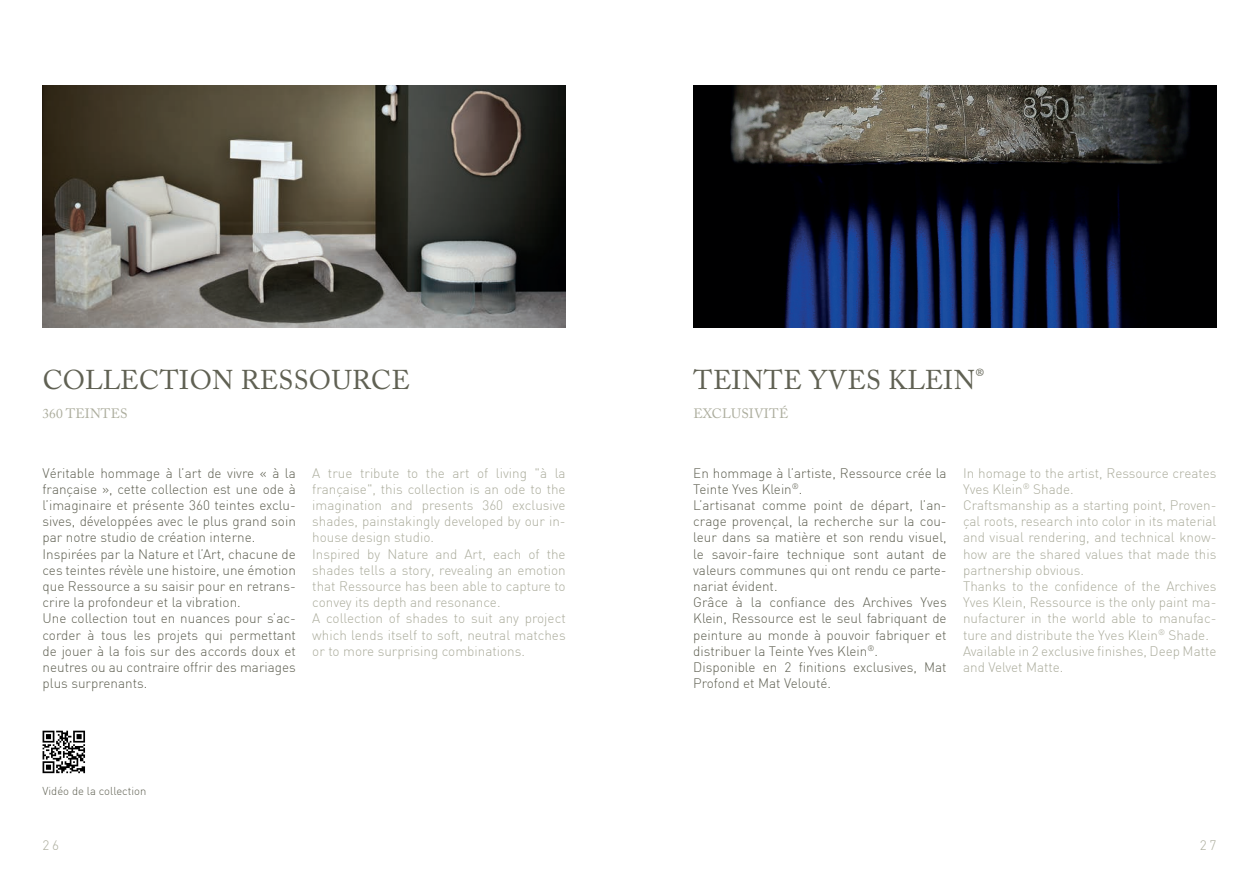
<style>
.page{position:relative;width:1259px;height:893px;background:#fff}
.page>*{position:absolute;margin:0;border:0;box-sizing:border-box;transform-origin:0 0}
.t1{font:27px "Adobe Caslon Pro";letter-spacing:.015em;color:#606153}
.t2{font:300 13.5px/16.2px "DIN";color:#606153;text-align:justify}
.t3{font:300 13.5px/16.2px "DIN";color:#acad9d;text-align:justify}
.t4{font:13.5px "Adobe Caslon Pro";letter-spacing:.015em;color:#acad9d}
.TITRE{font:300 11.25px "DIN";color:#606153}
</style>
<div class="page">
<img style="left:693px;top:85px;width:523px;height:242px">
<img style="left:43px;top:85px;width:523px;height:242px">
<svg style="left:43px;top:731px;width:42px;height:42px"></svg>
<p class="t1" style="left:43px;top:364px;width:369px">COLLECTION RESSOURCE</p>
<p class="t4" style="left:43px;top:406px;width:86px">360 TEINTES</p>
<p class="t1" style="left:693px;top:364px;width:292px">TEINTE YVES KLEIN<sup>®</sup></p>
<p class="t4" style="left:693px;top:406px;width:96px">EXCLUSIVITÉ</p>
<p class="t2" style="left:43px;top:464px;width:255px">Véritable hommage à l’art de vivre « à la française », cette collection est une ode à l’imaginaire et présente 360 teintes exclu&shy;sives, développées avec le plus grand soin par notre studio de création interne.</p>
<p class="t2" style="left:43px;top:545px;width:255px">Inspirées par la Nature et l’Art, chacune de ces teintes révèle une histoire, une émotion que Ressource a su saisir pour en retrans&shy;crire la profondeur et la vibration.</p>
<p class="t2" style="left:43px;top:610px;width:255px">Une collection tout en nuances pour s’ac&shy;corder à tous les projets qui permettant de jouer à la fois sur des accords doux et neutres ou au contraire offrir des mariages plus surprenants.</p>
<p class="t3" style="left:312px;top:464px;width:255px">A true tribute to the art of living "à la française", this collection is an ode to the imagination and presents 360 exclusive shades, painstakingly developed by our in&shy;house design studio.</p>
<p class="t3" style="left:312px;top:545px;width:255px">Inspired by Nature and Art, each of the shades tells a story, revealing an emotion that Ressource has been able to capture to convey its depth and resonance.</p>
<p class="t3" style="left:312px;top:610px;width:255px">A collection of shades to suit any project which lends itself to soft, neutral matches or to more surprising combinations.</p>
<p class="t2" style="left:693px;top:464px;width:255px">En hommage à l’artiste, Ressource crée la<br>Teinte Yves Klein<sup>®</sup>.</p>
<p class="t2" style="left:693px;top:497px;width:255px">L’artisanat comme point de départ, l’an&shy;crage provençal, la recherche sur la cou&shy;leur dans sa matière et son rendu visuel, le savoir-faire technique sont autant de valeurs communes qui ont rendu ce parte&shy;nariat évident.</p>
<p class="t2" style="left:693px;top:594px;width:255px">Grâce à la confiance des Archives Yves Klein, Ressource est le seul fabriquant de peinture au monde à pouvoir fabriquer et distribuer la Teinte Yves Klein<sup>®</sup>.</p>
<p class="t2" style="left:693px;top:659px;width:255px">Disponible en 2 finitions exclusives, Mat<br>Profond et Mat Velouté.</p>
<p class="t3" style="left:963px;top:464px;width:255px">In homage to the artist, Ressource creates<br>Yves Klein<sup>®</sup> Shade.</p>
<p class="t3" style="left:963px;top:497px;width:255px">Craftsmanship as a starting point, Proven&shy;çal roots, research into color in its material and visual rendering, and technical know&shy;how are the shared values that made this partnership obvious.</p>
<p class="t3" style="left:963px;top:578px;width:255px">Thanks to the confidence of the Archives Yves Klein, Ressource is the only paint ma&shy;nufacturer in the world able to manufac&shy;ture and distribute the Yves Klein<sup>®</sup> Shade.</p>
<p class="t3" style="left:963px;top:643px;width:255px">Available in 2 exclusive finishes, Deep Matte and Velvet Matte.</p>
<p class="TITRE" style="left:43px;top:784px;width:105px">Vidéo de la collection</p>
<p class="t3" style="left:43px;top:837px;width:18px">26</p>
<p class="t3" style="left:1199px;top:837px;width:18px">27</p>
</div>
